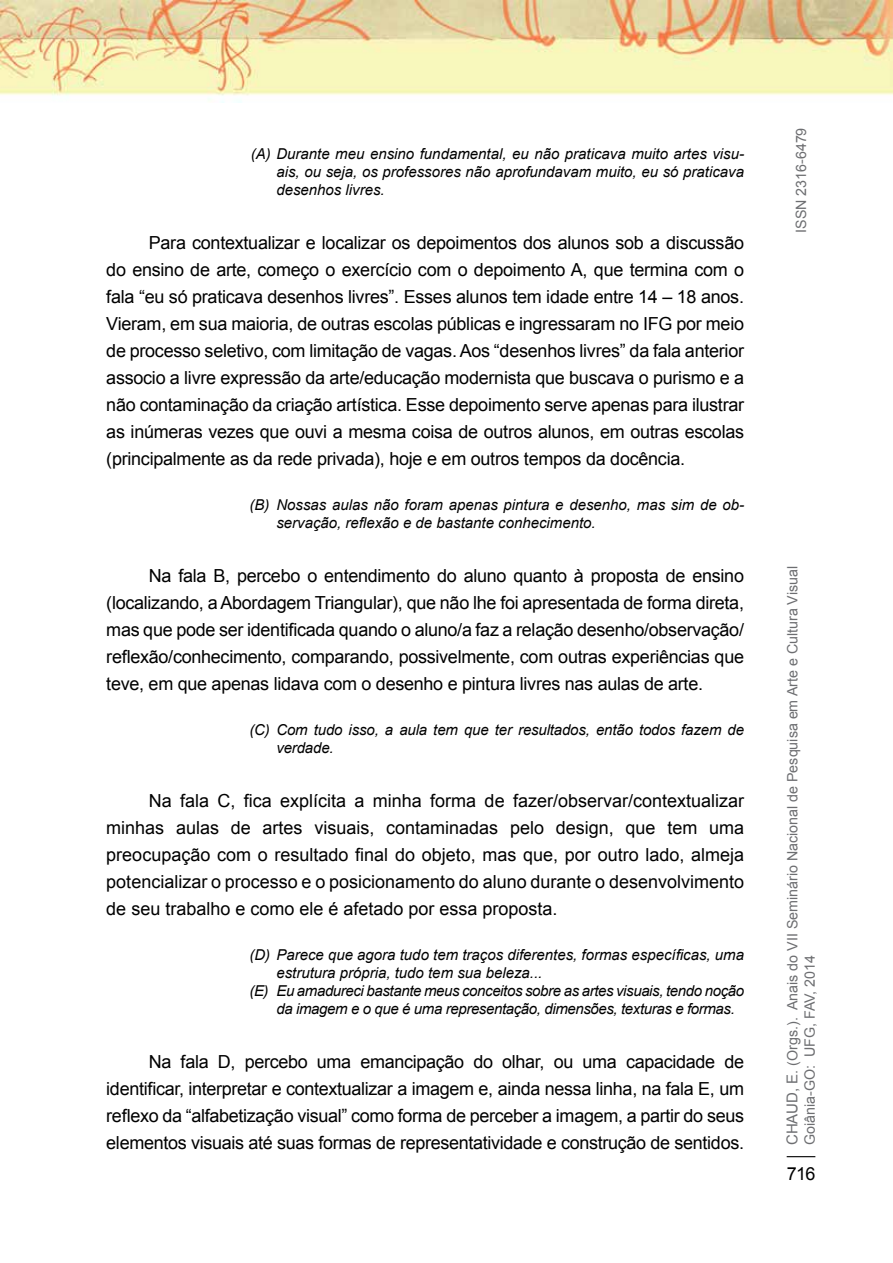
<style>
.page{position:relative;width:893px;height:1263px;background:#fff}
.page>*{position:absolute;margin:0;border:0;box-sizing:border-box;transform-origin:0 0}
.t1{font:18px/27px "Arial";letter-spacing:-.015em;color:#000;text-align:justify}
.t2{font:italic 15px/18px "Arial";color:#000}
.t3{font:italic 15px "Arial";letter-spacing:-.025em;color:#000}
.t4{font:14.25px/17.1px "Arial";color:#6d6e71}
.s1{font-size:15px}
</style>
<div class="page">
<svg style="left:787px;top:1156px;width:28px;height:1px"></svg>
<img style="left:0;top:0;width:893px;height:102px">
<p class="t2" style="left:276px;top:145px;width:469px;text-align:justify;text-indent:-26px">(A) Durante meu ensino fundamental, eu não praticava muito artes visu&shy;ais, ou seja, os professores não aprofundavam muito, eu só praticava desenhos livres.</p>
<p class="t1" style="left:106px;top:229px;width:639px;text-indent:43px">Para contextualizar e localizar os depoimentos dos alunos sob a discussão do ensino de arte, começo o exercício com o depoimento A, que termina com o fala “eu só praticava desenhos livres”. Esses alunos tem idade entre 14 – 18 anos.<br>Vieram, em sua maioria, de outras escolas públicas e ingressaram no IFG por meio de processo seletivo, com limitação de vagas. Aos “desenhos livres” da fala anterior associo a livre expressão da arte/educação modernista que buscava o purismo e a não contaminação da criação artística. Esse depoimento serve apenas para ilustrar as inúmeras vezes que ouvi a mesma coisa de outros alunos, em outras escolas (principalmente as da rede privada), hoje e em outros tempos da docência.</p>
<p class="t2" style="left:276px;top:496px;width:469px;text-indent:-27px">(B) Nossas aulas não foram apenas pintura e desenho, mas sim de ob&shy;servação, reflexão e de bastante conhecimento.</p>
<p class="t1" style="left:106px;top:562px;width:639px;text-indent:43px">Na fala B, percebo o entendimento do aluno quanto à proposta de ensino (localizando, a Abordagem Triangular), que não lhe foi apresentada de forma direta, mas que pode ser identificada quando o aluno/a faz a relação desenho/observação/ reflexão/conhecimento, comparando, possivelmente, com outras experiências que teve, em que apenas lidava com o desenho e pintura livres nas aulas de arte.</p>
<p class="t2" style="left:276px;top:721px;width:469px;text-indent:-27px">(C) Com tudo isso, a aula tem que ter resultados, então todos fazem de verdade.</p>
<p class="t1" style="left:106px;top:787px;width:639px;text-indent:43px">Na fala C, fica explícita a minha forma de fazer/observar/contextualizar minhas aulas de artes visuais, contaminadas pelo design, que tem uma preocupação com o resultado final do objeto, mas que, por outro lado, almeja potencializar o processo e o posicionamento do aluno durante o desenvolvimento de seu trabalho e como ele é afetado por essa proposta.</p>
<p class="t2" style="left:249px;top:946px;width:496px">(D) Parece que agora tudo tem traços diferentes, formas específicas, uma</p>
<p class="t2" style="left:276px;top:964px;width:267px">estrutura própria, tudo tem sua beleza...</p>
<p class="t3" style="left:249px;top:981px;width:496px">(E) Eu amadureci bastante meus conceitos sobre as artes visuais, tendo noção</p>
<p class="t3" style="left:276px;top:999px;width:460px">da imagem e o que é uma representação, dimensões, texturas e formas.</p>
<p class="t1" style="left:106px;top:1048px;width:639px;text-indent:43px">Na fala D, percebo uma emancipação do olhar, ou uma capacidade de identificar, interpretar e contextualizar a imagem e, ainda nessa linha, na fala E, um reflexo da “alfabetização visual” como forma de perceber a imagem, a partir do seus elementos visuais até suas formas de representatividade e construção de sentidos.</p>
<p class="t4" style="left:793px;top:233px;width:107px;rotate:-90deg">ISSN 2316-6479</p>
<p class="t4" style="left:784px;top:1145px;width:581px;rotate:-90deg"><span class="s1">Chaud, E</span>. (Orgs.). Anais do VII Seminário Nacional de Pesquisa em Arte e Cultura Visual<br>Goiânia-GO: U FG, FAV, 2014</p>
<p class="t1" style="left:787px;top:1160px;width:30px">716</p>
</div>
